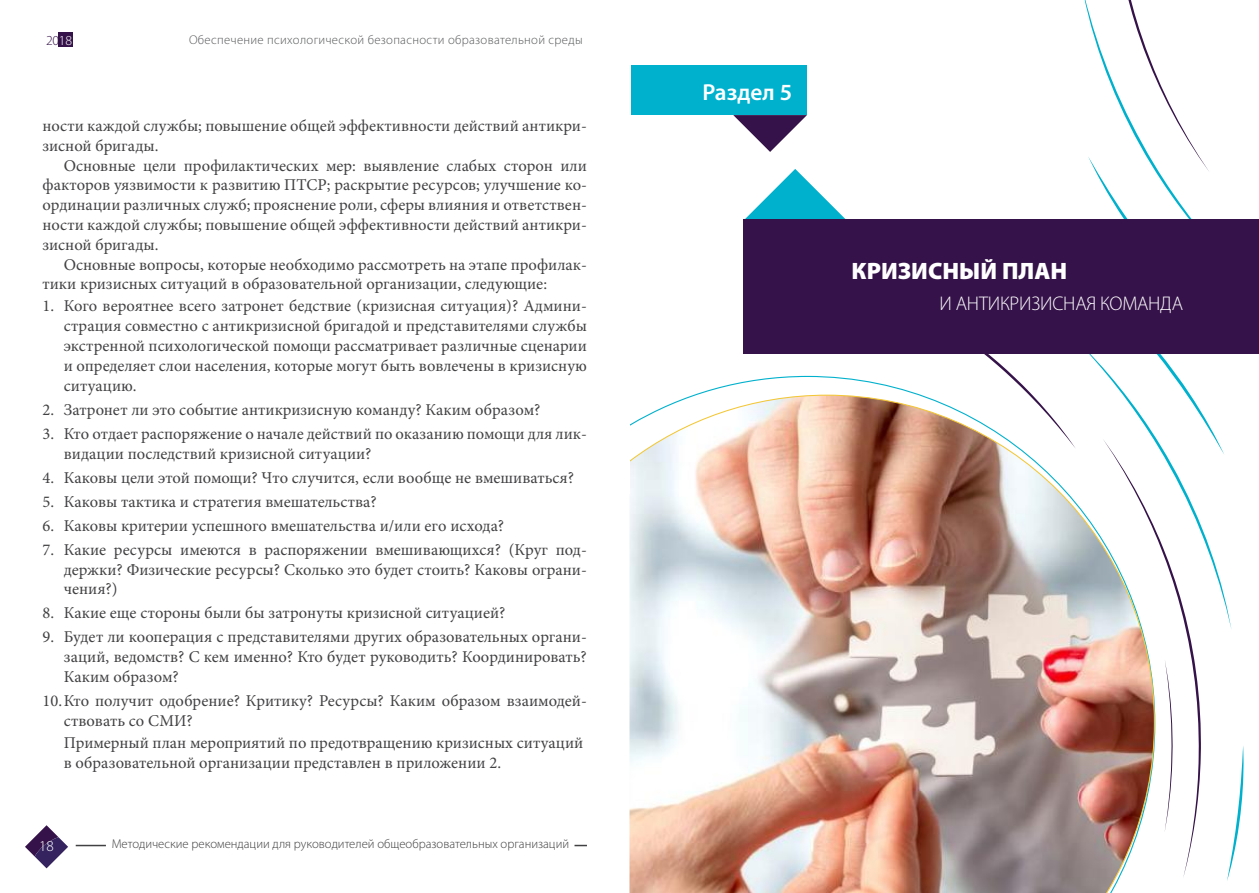
<style>
.page{position:relative;width:1259px;height:893px;background:#fff}
.page>*{position:absolute;margin:0;border:0;box-sizing:border-box;transform-origin:0 0}
.t1{font:900 23.85px "Myriad Pro";color:#fff}
.t2{font:600 23.25px "Myriad Pro";color:#fff}
.t3{font:300 19.8px "Myriad Pro";letter-spacing:-.01em;color:#fff}
.t4{font:16.5px/19.8px "Minion Pro";color:#414042}
.t5{font:300 15.15px "Myriad Pro";color:#fff}
.t6{font:300 13.8px "Myriad Pro";color:#351249}
.t7{font:300 12.75px "Myriad Pro";color:#414042}
.t8{font:300 12.75px "Myriad Pro";letter-spacing:.025em;color:#58595b}
.s1{color:#fff}
</style>
<div class="page">
<svg style="left:25px;top:825px;width:43px;height:43px"></svg>
<svg style="left:574px;top:845px;width:13px;height:1px"></svg>
<hr style="left:76px;top:845px;width:30px;height:1px;background:#414042">
<div style="left:58px;top:33px;width:15px;height:14px;background:#351249"></div>
<svg style="left:745px;top:169px;width:100px;height:50px"></svg>
<svg style="left:903px;top:0;width:340px;height:881px"></svg>
<div style="left:632px;top:65px;width:175px;height:49px;background:#00b1cd"></div>
<svg style="left:733px;top:115px;width:74px;height:37px"></svg>
<div style="left:744px;top:219px;width:515px;height:134px;background:#351249"></div>
<img style="left:629px;top:394px;width:526px;height:499px">
<p class="t6" style="left:46px;top:33px;width:28px">20<span class="s1">18</span></p>
<p class="t8" style="left:189px;top:33px;width:395px">Обеспечение психологической безопасности образовательной среды</p>
<p class="t4" style="left:43px;top:116px;width:546px">ности каждой службы; повышение общей эффективности действий антикри&shy;зисной бригады.</p>
<p class="t4" style="left:43px;top:156px;width:546px;text-align:justify;text-indent:21px">Основные цели профилактических мер: выявление слабых сторон или факторов уязвимости к развитию ПТСР; раскрытие ресурсов; улучшение ко&shy;ординации различных служб; прояснение роли, сферы влияния и ответствен&shy;ности каждой службы; повышение общей эффективности действий антикри&shy;зисной бригады.</p>
<p class="t4" style="left:43px;top:255px;width:546px;text-indent:21px">Основные вопросы, которые необходимо рассмотреть на этапе профилак&shy;тики кризисных ситуаций в образовательной организации, следующие:</p>
<p class="t4" style="left:64px;top:296px;width:525px;text-align:justify;text-indent:-21px">1. Кого вероятнее всего затронет бедствие (кризисная ситуация)? Админи&shy;страция совместно с антикризисной бригадой и представителями службы экстренной психологической помощи рассматривает различные сценарии и определяет слои населения, которые могут быть вовлечены в кризисную ситуацию.</p>
<p class="t4" style="left:43px;top:400px;width:499px">2. Затронет ли это событие антикризисную команду? Каким образом?</p>
<p class="t4" style="left:64px;top:424px;width:525px;text-indent:-21px">3. Кто отдает распоряжение о начале действий по оказанию помощи для лик&shy;видации последствий кризисной ситуации?</p>
<p class="t4" style="left:43px;top:467px;width:533px">4. Каковы цели этой помощи? Что случится, если вообще не вмешиваться?</p>
<p class="t4" style="left:43px;top:492px;width:336px">5. Каковы тактика и стратегия вмешательства?</p>
<p class="t4" style="left:43px;top:516px;width:463px">6. Каковы критерии успешного вмешательства и/или его исхода?</p>
<p class="t4" style="left:64px;top:540px;width:524px;text-align:justify;text-indent:-21px">7. Какие ресурсы имеются в распоряжении вмешивающихся? (Круг под&shy;держки? Физические ресурсы? Сколько это будет стоить? Каковы ограни&shy;чения?)</p>
<p class="t4" style="left:43px;top:603px;width:464px">8. Какие еще стороны были бы затронуты кризисной ситуацией?</p>
<p class="t4" style="left:64px;top:627px;width:524px;text-align:justify;text-indent:-21px">9. Будет ли кооперация с представителями других образовательных органи&shy;заций, ведомств? С кем именно? Кто будет руководить? Координировать?<br>Каким образом?</p>
<p class="t4" style="left:64px;top:691px;width:525px;text-indent:-21px">10.Кто получит одобрение? Критику? Ресурсы? Каким образом взаимодей&shy;ствовать со СМИ?</p>
<p class="t4" style="left:64px;top:733px;width:521px">Примерный план мероприятий по предотвращению кризисных ситуаций в образовательной организации представлен в приложении 2.</p>
<p class="t5" style="left:39px;top:838px;width:16px">18</p>
<p class="t7" style="left:112px;top:836px;width:459px">Методические рекомендации для руководителей общеобразовательных организаций</p>
<h2 class="t2" style="left:702px;top:77px;width:91px">Раздел 5</h2>
<h1 class="t1" style="left:851px;top:255px;width:217px">КРИЗИСНЫЙ ПЛАН</h1>
<p class="t3" style="left:939px;top:292px;width:245px">И АНТИКРИЗИСНАЯ КОМАНДА</p>
</div>
